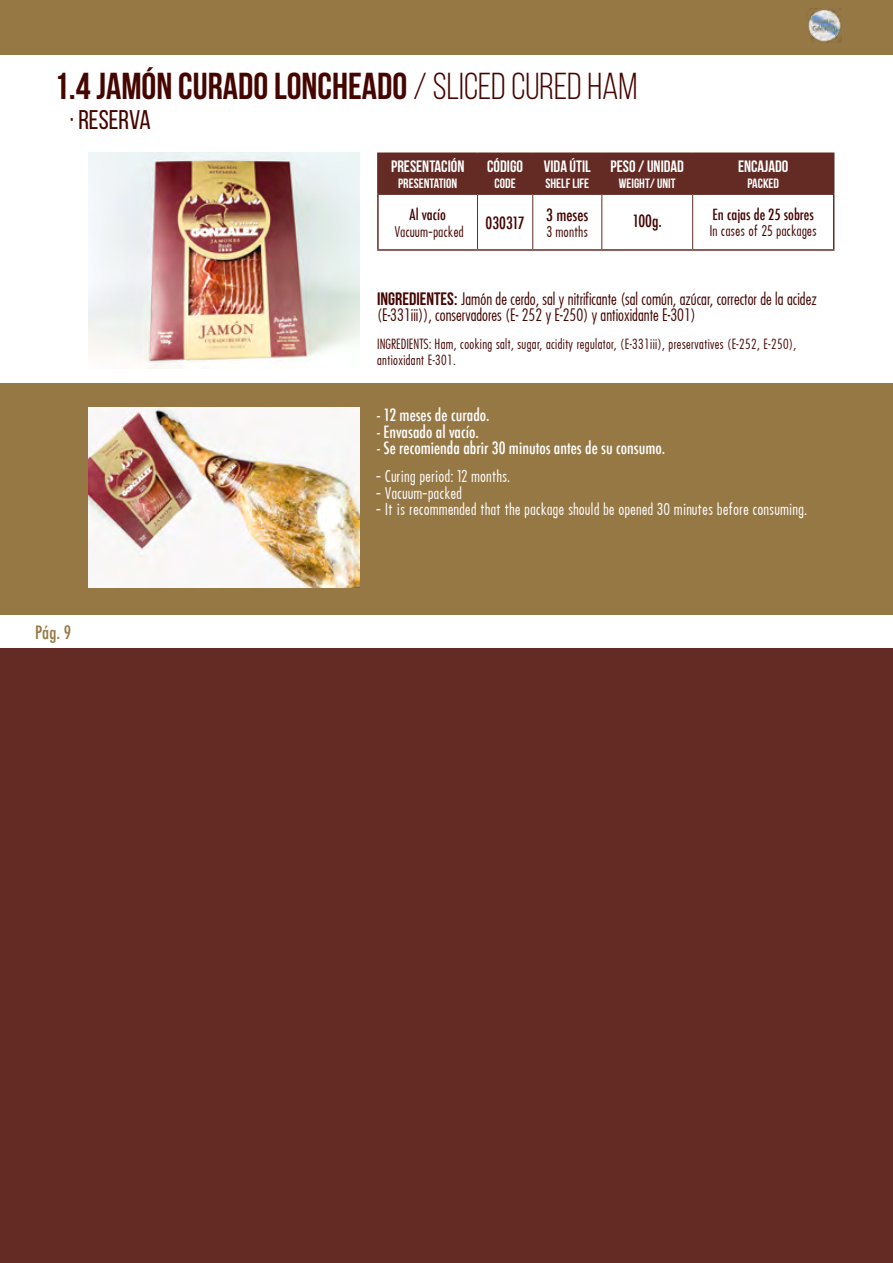
<style>
.page{position:relative;width:893px;height:1263px;background:#fff}
.page>*{position:absolute;margin:0;border:0;box-sizing:border-box;transform-origin:0 0}
.t1{font:700 37.5px "Bebas Neue";color:#450500}
.t2{font:27px "Bebas Neue";color:#450500}
.t3{font:500 condensed 18px "Futura";color:#967845}
.t4{font:300 16.5px/16.5px "Futura";color:#450500}
.t5{font:500 condensed 16.5px "Futura";color:#fff}
.t6{font:700 16.5px "Bebas Neue";color:#fff}
.t7{font:500 condensed 16.5px "Futura";color:#450500}
.t8{font:500 15px "Futura Cond";color:#fff}
.t9{font:500 condensed 15px "Futura";color:#450500}
.t10{font:300 13.5px/16.2px "Futura";letter-spacing:.03em;color:#450500}
.t11{font:700 13.5px "Bebas Neue";color:#fff}
.t12{font:500 13.5px "Futura Cond";color:#450500}
.s1{font-weight:400}
.s2{font-family:"Bebas Neue";font-weight:700;font-size:18px}
</style>
<div class="page">
<div style="left:0;top:648px;width:893px;height:615px;background:#632b24"></div>
<div style="left:0;top:0;width:893px;height:615px;background:#967845"></div>
<div style="left:0;top:55px;width:893px;height:327px;background:#fff"></div>
<img style="left:806px;top:10px;width:35px;height:33px">
<hr style="left:0;top:703px;width:1px;height:327px;background:#fff">
<img style="left:89px;top:152px;width:270px;height:216px">
<img style="left:89px;top:408px;width:270px;height:180px">
<div style="left:379px;top:154px;width:454px;height:39px;background:#632b24"></div>
<hr style="left:477px;top:154px;width:1px;height:39px;background:#632b24">
<hr style="left:532px;top:154px;width:1px;height:39px;background:#632b24">
<hr style="left:601px;top:154px;width:1px;height:39px;background:#632b24">
<hr style="left:477px;top:195px;width:1px;height:54px;background:#632b24">
<hr style="left:532px;top:195px;width:1px;height:54px;background:#632b24">
<hr style="left:601px;top:195px;width:1px;height:54px;background:#632b24">
<hr style="left:377px;top:249px;width:100px;height:2px;background:#632b24">
<hr style="left:477px;top:249px;width:56px;height:2px;background:#632b24">
<hr style="left:533px;top:249px;width:69px;height:2px;background:#632b24">
<hr style="left:602px;top:249px;width:91px;height:2px;background:#632b24">
<hr style="left:693px;top:249px;width:141px;height:2px;background:#632b24">
<hr style="left:377px;top:152px;width:100px;height:2px;background:#632b24">
<hr style="left:377px;top:154px;width:2px;height:39px;background:#632b24">
<hr style="left:477px;top:152px;width:56px;height:2px;background:#632b24">
<hr style="left:533px;top:152px;width:69px;height:2px;background:#632b24">
<hr style="left:602px;top:152px;width:91px;height:2px;background:#632b24">
<hr style="left:693px;top:152px;width:141px;height:2px;background:#632b24">
<hr style="left:833px;top:154px;width:1px;height:39px;background:#632b24">
<hr style="left:377px;top:193px;width:100px;height:2px;background:#632b24">
<hr style="left:377px;top:195px;width:2px;height:54px;background:#632b24">
<hr style="left:477px;top:193px;width:56px;height:2px;background:#632b24">
<hr style="left:533px;top:193px;width:69px;height:2px;background:#632b24">
<hr style="left:602px;top:193px;width:91px;height:2px;background:#632b24">
<hr style="left:693px;top:193px;width:141px;height:2px;background:#632b24">
<hr style="left:833px;top:195px;width:1px;height:54px;background:#632b24">
<hr style="left:692px;top:154px;width:1px;height:39px;background:#632b24">
<hr style="left:692px;top:195px;width:1px;height:54px;background:#632b24">
<h1 class="t1" style="left:54px;top:66px;width:585px">1.4 JAMÓN CURADO LONCHEADO <span class="s1">/ SLICED CURED HAM</span></h1>
<h2 class="t2" style="left:70px;top:105px;width:83px">· RESERVA</h2>
<p class="t6" style="left:391px;top:157px;width:75px">PRESENTACIÓN</p>
<p class="t11" style="left:398px;top:176px;width:61px">PRESENTATION</p>
<p class="t6" style="left:487px;top:157px;width:37px">CÓDIGO</p>
<p class="t11" style="left:495px;top:176px;width:23px">CODE</p>
<p class="t6" style="left:544px;top:157px;width:48px">VIDA ÚTIL</p>
<p class="t11" style="left:545px;top:176px;width:45px">SHELF LIFE</p>
<p class="t6" style="left:611px;top:157px;width:75px">PESO / UNIDAD</p>
<p class="t11" style="left:619px;top:176px;width:58px">WEIGHT/ UNIT</p>
<p class="t6" style="left:738px;top:157px;width:52px">ENCAJADO</p>
<p class="t11" style="left:747px;top:176px;width:33px">PACKED</p>
<p class="t9" style="left:410px;top:205px;width:38px">Al vacío</p>
<p class="t12" style="left:394px;top:223px;width:71px">Vacuum-packed</p>
<p class="t7" style="left:485px;top:212px;width:41px">030317</p>
<p class="t7" style="left:546px;top:204px;width:44px">3 meses</p>
<p class="t12" style="left:547px;top:223px;width:43px">3 months</p>
<p class="t7" style="left:632px;top:210px;width:31px">100g.</p>
<p class="t9" style="left:712px;top:205px;width:103px">En cajas de 25 sobres</p>
<p class="t12" style="left:709px;top:223px;width:109px">In cases of 25 packages</p>
<p class="t4" style="left:377px;top:290px;width:441px"><span class="s2">INGREDIENTES:</span> Jamón de cerdo, sal y nitrificante (sal común, azúcar, corrector de la acidez (E-331iii)), conservadores (E- 252 y E-250) y antioxidante E-301)</p>
<p class="t10" style="left:377px;top:336px;width:421px">INGREDIENTS: Ham, cooking salt, sugar, acidity regulator, (E-331iii), preservatives (E-252, E-250), antioxidant E-301.</p>
<p class="t5" style="left:377px;top:404px;width:114px">- 12 meses de curado.</p>
<p class="t5" style="left:377px;top:421px;width:103px">- Envasado al vacío.</p>
<p class="t5" style="left:377px;top:437px;width:290px">- Se recomienda abrir 30 minutos antes de su consumo.</p>
<p class="t3" style="left:35px;top:621px;width:38px">Pág. 9</p>
<p class="t8" style="left:376px;top:467px;width:136px">- Curing period: 12 months.</p>
<p class="t8" style="left:376px;top:483px;width:88px">- Vacuum-packed</p>
<p class="t8" style="left:376px;top:500px;width:433px">- It is recommended that the package should be opened 30 minutes before consuming.</p>
</div>
